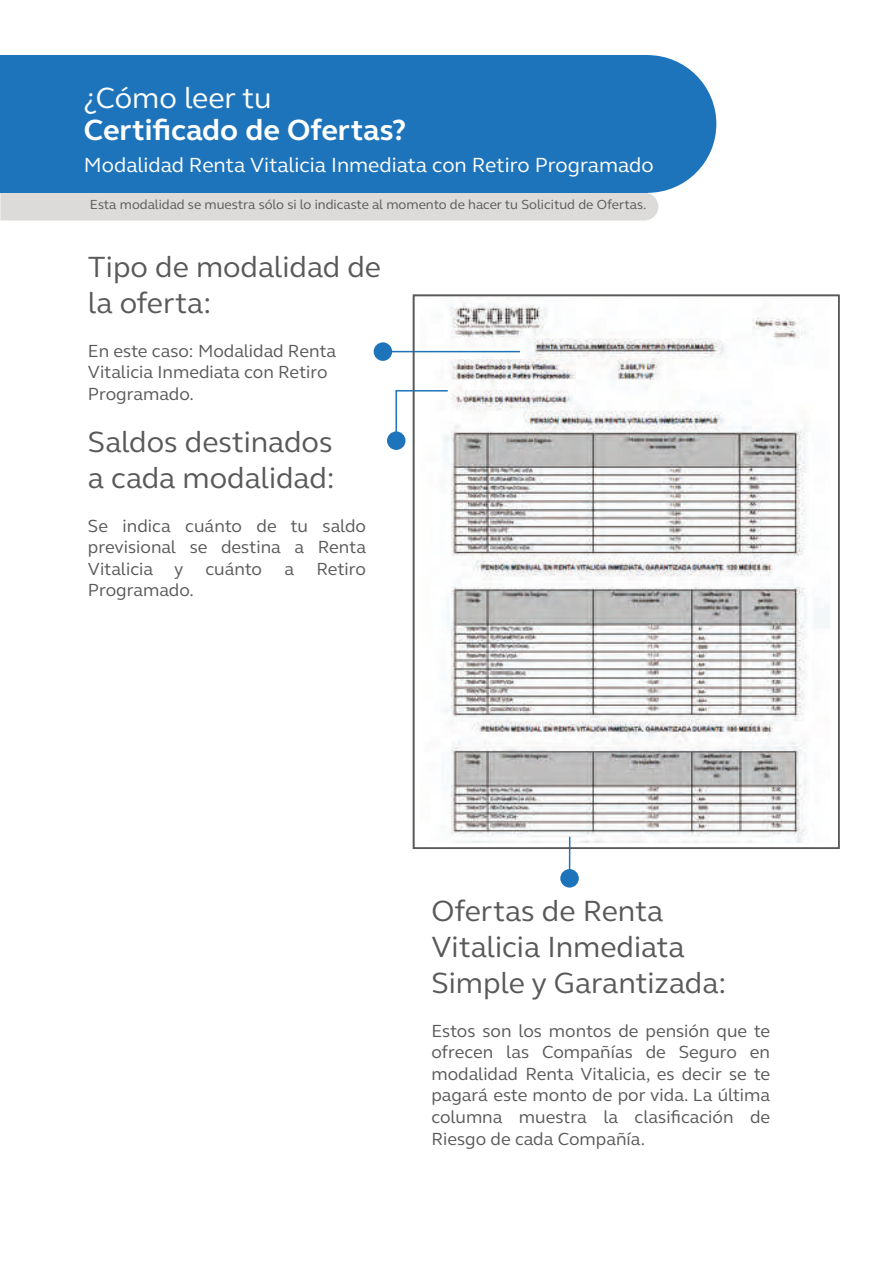
<style>
.page{position:relative;width:893px;height:1263px;background:#fff}
.page>*{position:absolute;margin:0;border:0;box-sizing:border-box;transform-origin:0 0}
.t1{font:30px/36px "FS Elliot Pro";color:#595959}
.t2{font:700 30px "FS Elliot Pro";color:#fff}
.t3{font:30px "FS Elliot Pro";color:#fff}
.t4{font:21px "FS Elliot Pro";color:#fff}
.t5{font:18px/21.6px "FS Elliot Pro";color:#595959;text-align:justify}
.t6{font:13.5px "FS Elliot Pro";color:#595959}
</style>
<div class="page">
<img style="left:421px;top:298px;width:408px;height:545px">
<div style="left:0;top:193px;width:658px;height:27px;background:#dcdbda"></div>
<div style="left:579px;top:55px;width:137px;height:138px;background:#1e74bb;border-radius:50%"></div>
<div style="left:0;top:55px;width:648px;height:138px;background:#1e74bb"></div>
<svg style="left:395px;top:389px;width:54px;height:53px"></svg>
<hr style="left:383px;top:351px;width:137px;height:1px;background:#1e74bb">
<div style="left:374px;top:342px;width:18px;height:19px;background:#1e74bb;border-radius:50%"></div>
<div style="left:387px;top:431px;width:18px;height:19px;background:#1e74bb;border-radius:50%"></div>
<div style="left:560px;top:869px;width:19px;height:18px;background:#1e74bb;border-radius:50%"></div>
<hr style="left:569px;top:837px;width:1px;height:41px;background:#1e74bb">
<div style="left:413px;top:295px;width:426px;height:554px;border:2px solid #595959"></div>
<h1 class="t3" style="left:84px;top:78px;width:189px">¿Cómo leer tu</h1>
<h1 class="t2" style="left:84px;top:110px;width:324px">Certificado de Ofertas?</h1>
<p class="t4" style="left:84px;top:151px;width:571px">Modalidad Renta Vitalicia Inmediata con Retiro Programado</p>
<h1 class="t3" style="left:84px;top:87px;width:215px">Modalidades de</h1>
<h1 class="t2" style="left:84px;top:118px;width:246px">pensión y SCOMP</h1>
<p class="t6" style="left:90px;top:196px;width:558px">Esta modalidad se muestra sólo si lo indicaste al momento de hacer tu Solicitud de Ofertas.</p>
<h1 class="t1" style="left:88px;top:248px;width:295px">Tipo de modalidad de la oferta:</h1>
<p class="t5" style="left:88px;top:339px;width:250px;text-align:left">En este caso: Modalidad Renta<br>Vitalicia Inmediata con Retiro<br>Programado.</p>
<h1 class="t1" style="left:88px;top:424px;width:248px">Saldos destinados a cada modalidad:</h1>
<p class="t5" style="left:88px;top:514px;width:280px">Se indica cuánto de tu saldo previsional se destina a Renta Vitalicia y cuánto a Retiro Programado.</p>
<h1 class="t1" style="left:431px;top:892px;width:296px">Ofertas de Renta<br>Vitalicia Inmediata<br>Simple y Garantizada:</h1>
<p class="t5" style="left:431px;top:1019px;width:340px">Estos son los montos de pensión que te ofrecen las Compañías de Seguro en modalidad Renta Vitalicia, es decir se te pagará este monto de por vida. La última columna muestra la clasificación de Riesgo de cada Compañía.</p>
</div>
